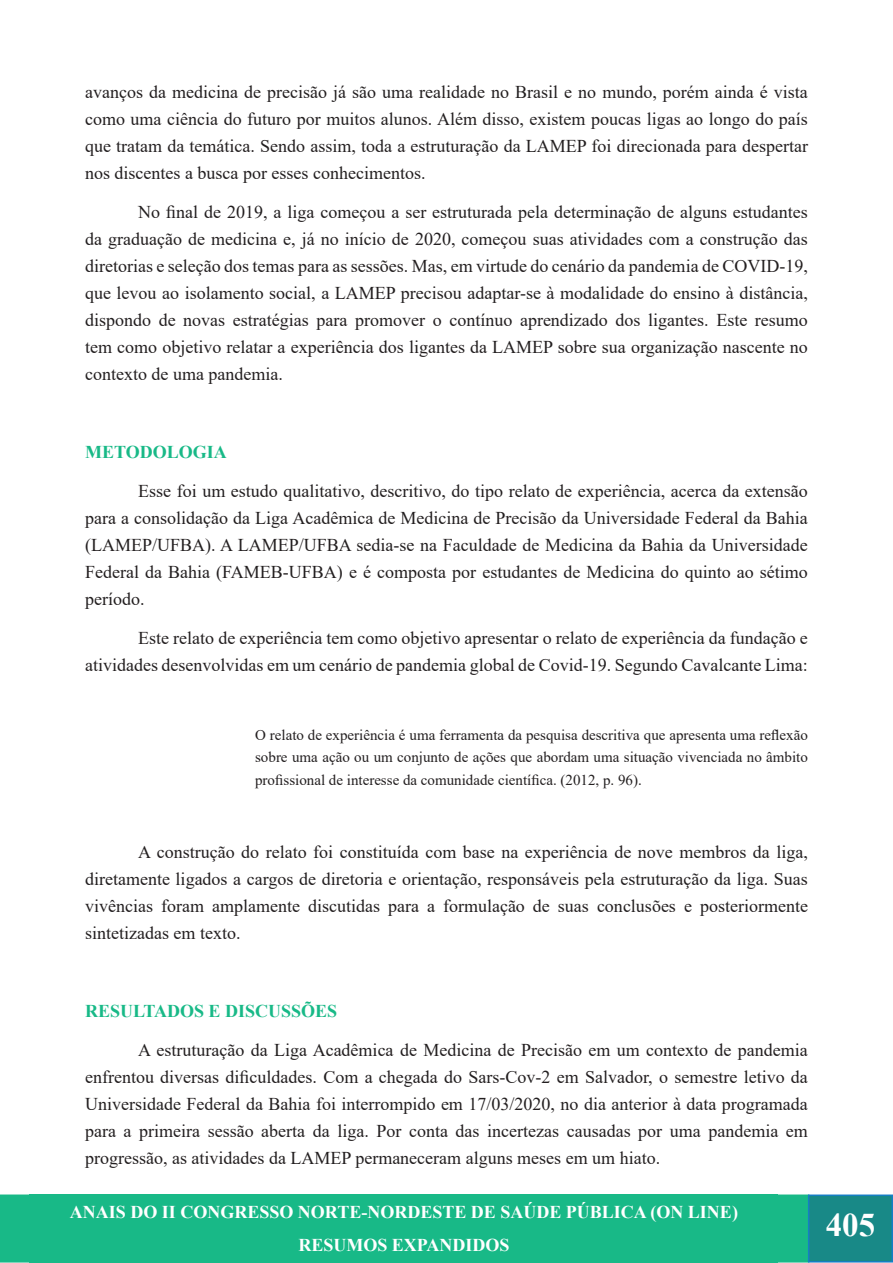
<style>
.page{position:relative;width:893px;height:1263px;background:#fff}
.page>*{position:absolute;margin:0;border:0;box-sizing:border-box;transform-origin:0 0}
.t1{font:700 33px "Times New Roman";color:#fff}
.t2{font:18px/27px "Times New Roman";color:#231f20;text-align:justify}
.t3{font:700 18px/33px "Times New Roman";color:#fff;text-align:center}
.t4{font:700 18px "Times New Roman";color:#18b987}
.t5{font:15px/22.5px "Times New Roman";color:#231f20;text-align:justify}
</style>
<div class="page">
<div style="left:0;top:1194px;width:808px;height:68px;background:#18b987"></div>
<div style="left:809px;top:1195px;width:83px;height:67px;background:#188987"></div>
<div style="left:808px;top:1194px;width:85px;height:68px;border:2px solid #167ec4"></div>
<div style="left:30px;top:1194px;width:748px;height:68px;background:#18b987"></div>
<p class="t2" style="left:85px;top:77px;width:724px">avanços da medicina de precisão já são uma realidade no Brasil e no mundo, porém ainda é vista como uma ciência do futuro por muitos alunos. Além disso, existem poucas ligas ao longo do país que tratam da temática. Sendo assim, toda a estruturação da LAMEP foi direcionada para despertar nos discentes a busca por esses conhecimentos.</p>
<p class="t2" style="left:85px;top:197px;width:724px;text-indent:53px">No final de 2019, a liga começou a ser estruturada pela determinação de alguns estudantes da graduação de medicina e, já no início de 2020, começou suas atividades com a construção das diretorias e seleção dos temas para as sessões. Mas, em virtude do cenário da pandemia de COVID-19, que levou ao isolamento social, a LAMEP precisou adaptar-se à modalidade do ensino à distância, dispondo de novas estratégias para promover o contínuo aprendizado dos ligantes. Este resumo tem como objetivo relatar a experiência dos ligantes da LAMEP sobre sua organização nascente no contexto de uma pandemia.</p>
<p class="t4" style="left:85px;top:439px;width:143px">METODOLOGIA</p>
<p class="t2" style="left:85px;top:476px;width:724px;text-indent:53px">Esse foi um estudo qualitativo, descritivo, do tipo relato de experiência, acerca da extensão para a consolidação da Liga Acadêmica de Medicina de Precisão da Universidade Federal da Bahia (LAMEP/UFBA). A LAMEP/UFBA sedia-se na Faculdade de Medicina da Bahia da Universidade Federal da Bahia (FAMEB-UFBA) e é composta por estudantes de Medicina do quinto ao sétimo período.</p>
<p class="t2" style="left:85px;top:623px;width:724px;text-align:right">Este relato de experiência tem como objetivo apresentar o relato de experiência da fundação e atividades desenvolvidas em um cenário de pandemia global de Covid-19. Segundo Cavalcante Lima:</p>
<p class="t5" style="left:255px;top:723px;width:554px">O relato de experiência é uma ferramenta da pesquisa descritiva que apresenta uma reflexão sobre uma ação ou um conjunto de ações que abordam uma situação vivenciada no âmbito profissional de interesse da comunidade científica. (2012, p. 96).</p>
<p class="t2" style="left:85px;top:838px;width:724px;text-indent:53px">A construção do relato foi constituída com base na experiência de nove membros da liga, diretamente ligados a cargos de diretoria e orientação, responsáveis pela estruturação da liga. Suas vivências foram amplamente discutidas para a formulação de suas conclusões e posteriormente sintetizadas em texto.</p>
<p class="t4" style="left:85px;top:998px;width:254px">RESULTADOS E DISCUSSÕES</p>
<p class="t2" style="left:85px;top:1036px;width:724px;text-indent:53px">A estruturação da Liga Acadêmica de Medicina de Precisão em um contexto de pandemia enfrentou diversas dificuldades. Com a chegada do Sars-Cov-2 em Salvador, o semestre letivo da Universidade Federal da Bahia foi interrompido em 17/03/2020, no dia anterior à data programada para a primeira sessão aberta da liga. Por conta das incertezas causadas por uma pandemia em progressão, as atividades da LAMEP permaneceram alguns meses em um hiato.</p>
<p class="t3" style="left:70px;top:1195px;width:669px">ANAIS DO II CONGRESSO NORTE-NORDESTE DE SAÚDE PÚBLICA (ON LINE)<br>RESUMOS EXPANDIDOS</p>
<h1 class="t1" style="left:826px;top:1201px;width:51px">405</h1>
</div>
